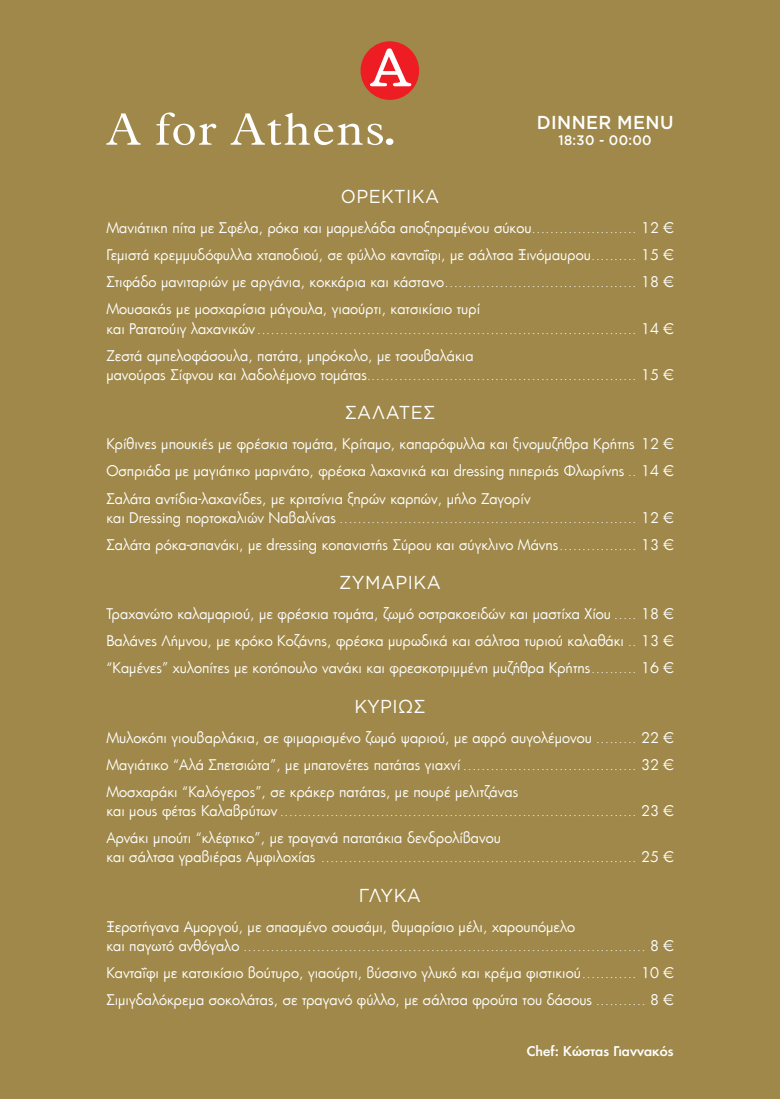
<style>
.page{position:relative;width:780px;height:1099px;background:#fff}
.page>*{position:absolute;margin:0;border:0;box-sizing:border-box;transform-origin:0 0}
.t1{font:18.75px "Gotham Greek";letter-spacing:.025em;color:#fff;scale:.95 1}
.t2{font:500 18.75px "Gotham Greek";letter-spacing:.025em;color:#fff;scale:.95 1}
.t3{font:14.38px/27px "PF Futura Neu";color:#fff;text-align:justify}
.t4{font:500 13.75px "Gotham Greek";letter-spacing:.025em;color:#fff;scale:.95 1}
.t5{font:500 13.12px "PF Futura Neu";color:#fff}
.t6{font:10px "PF Futura Neu";color:#fff}
.s1{font-size:10px}
.s2{font-size:14.38px}
</style>
<div class="page">
<div style="left:0;top:0;width:780px;height:1098px;background:#9f8849"></div>
<svg style="left:106px;top:113px;width:35px;height:32px"></svg>
<svg style="left:156px;top:112px;width:60px;height:33px"></svg>
<svg style="left:230px;top:113px;width:163px;height:32px"></svg>
<div style="left:360px;top:41px;width:59px;height:59px;background:#ee1d23;border-radius:50%"></div>
<svg style="left:370px;top:48px;width:41px;height:38px"></svg>
<h1 class="t2" style="left:536px;top:111px;width:146px">DINNER MENU</h1>
<p class="t4" style="left:558px;top:132px;width:100px">18:30 - 00:00</p>
<h1 class="t1" style="left:341px;top:186px;width:105px">ΟΡΕΚΤΙΚΑ</h1>
<p class="t3" style="left:106px;top:214px;width:568px">Μανιάτικη πίτα με Σφέλα, ρόκα και μαρμελάδα αποξηραμένου σύκου<span class="s1">.......................</span> 12 € Γεμιστά κρεμμυδόφυλλα χταποδιού, σε φύλλο κανταΐφι, με σάλτσα Ξινόμαυρου<span class="s1">..........</span> 15 € Στιφάδο μανιταριών με αργάνια, κοκκάρια και κάστανο<span class="s1">..........................................</span> 18 € Μουσακάς με μοσχαρίσια μάγουλα, γιαούρτι, κατσικίσιο τυρί</p>
<p class="t6" style="left:106px;top:323px;width:568px"><span class="s2">και Ρατατούιγ λαχανικών</span>................................................................................... <span class="s2">14 €</span></p>
<p class="t3" style="left:106px;top:342px;width:369px">Ζεστά αμπελοφάσουλα, πατάτα, μπρόκολο, με τσουβαλάκια</p>
<p class="t6" style="left:106px;top:370px;width:568px"><span class="s2">μανούρας Σίφνου και λαδολέμονο τομάτας</span>........................................................... <span class="s2">15 €</span></p>
<h1 class="t1" style="left:344px;top:402px;width:97px">ΣΑΛΑΤΕΣ</h1>
<p class="t3" style="left:106px;top:430px;width:568px">Κρίθινες μπουκιές με φρέσκια τομάτα, Κρίταμο, καπαρόφυλλα και ξινομυζήθρα Κρήτης 12 € Οσπριάδα με μαγιάτικο μαρινάτο, φρέσκα λαχανικά και dressing πιπεριάς Φλωρίνης <span class="s1">..</span> 14 € Σαλάτα αντίδια-λαχανίδες, με κριτσίνια ξηρών καρπών, μήλο Ζαγορίν</p>
<p class="t6" style="left:106px;top:512px;width:568px"><span class="s2">και Dressing πορτοκαλιών Ναβαλίνας</span> ................................................................. <span class="s2">12 €</span></p>
<p class="t3" style="left:106px;top:531px;width:568px">Σαλάτα ρόκα-σπανάκι, με dressing κοπανιστής Σύρου και σύγκλινο Μάνης<span class="s1">.................</span> 13 €</p>
<h1 class="t1" style="left:339px;top:572px;width:108px">ΖΥΜΑΡΙΚΑ</h1>
<p class="t3" style="left:106px;top:600px;width:568px">Τραχανώτο καλαμαριού, με φρέσκια τομάτα, ζωμό οστρακοειδών και μαστίχα Χίου <span class="s1">.....</span> 18 € Βαλάνες Λήμνου, με κρόκο Κοζάνης, φρέσκα μυρωδικά και σάλτσα τυριού καλαθάκι <span class="s1">..</span> 13 € “Καμένες” χυλοπίτες με κοτόπουλο νανάκι και φρεσκοτριμμένη μυζήθρα Κρήτης<span class="s1">..........</span> 16 €</p>
<h1 class="t1" style="left:354px;top:695px;width:76px">ΚΥΡΙΩΣ</h1>
<p class="t3" style="left:106px;top:723px;width:568px">Μυλοκόπι γιουβαρλάκια, σε φιμαρισμένο ζωμό ψαριού, με αφρό αυγολέμονου <span class="s1">.........</span> 22 € Μαγιάτικο “Αλά Σπετσιώτα”, με μπατονέτες πατάτας γιαχνί <span class="s1">......................................</span> 32 € Μοσχαράκι “Καλόγερος”, σε κράκερ πατάτας, με πουρέ μελιτζάνας</p>
<p class="t6" style="left:106px;top:805px;width:568px"><span class="s2">και μους φέτας Καλαβρύτων</span> .............................................................................. <span class="s2">23 €</span></p>
<p class="t3" style="left:106px;top:824px;width:396px">Αρνάκι μπούτι “κλέφτικο”, με τραγανά πατατάκια δενδρολίβανου</p>
<p class="t6" style="left:106px;top:852px;width:568px"><span class="s2">και σάλτσα γραβιέρας Αμφιλοχίας</span> ..................................................................... <span class="s2">25 €</span></p>
<h1 class="t1" style="left:359px;top:884px;width:67px">ΓΛΥΚΑ</h1>
<p class="t3" style="left:106px;top:912px;width:470px">Ξεροτήγανα Αμοργού, με σπασμένο σουσάμι, θυμαρίσιο μέλι, χαρουπόμελο</p>
<p class="t6" style="left:106px;top:940px;width:568px"><span class="s2">και παγωτό ανθόγαλο</span> ........................................................................................ <span class="s2">8 €</span></p>
<p class="t3" style="left:106px;top:959px;width:568px">Κανταΐφι με κατσικίσιο βούτυρο, γιαούρτι, βύσσινο γλυκό και κρέμα φιστικιού <span class="s1">............</span> 10 €<br>Σιμιγδαλόκρεμα σοκολάτας, σε τραγανό φύλλο, με σάλτσα φρούτα του δάσους <span class="s1">...........</span> 8 €</p>
<p class="t5" style="left:526px;top:1042px;width:148px">Chef: Κώστας Γιαννακός</p>
</div>
